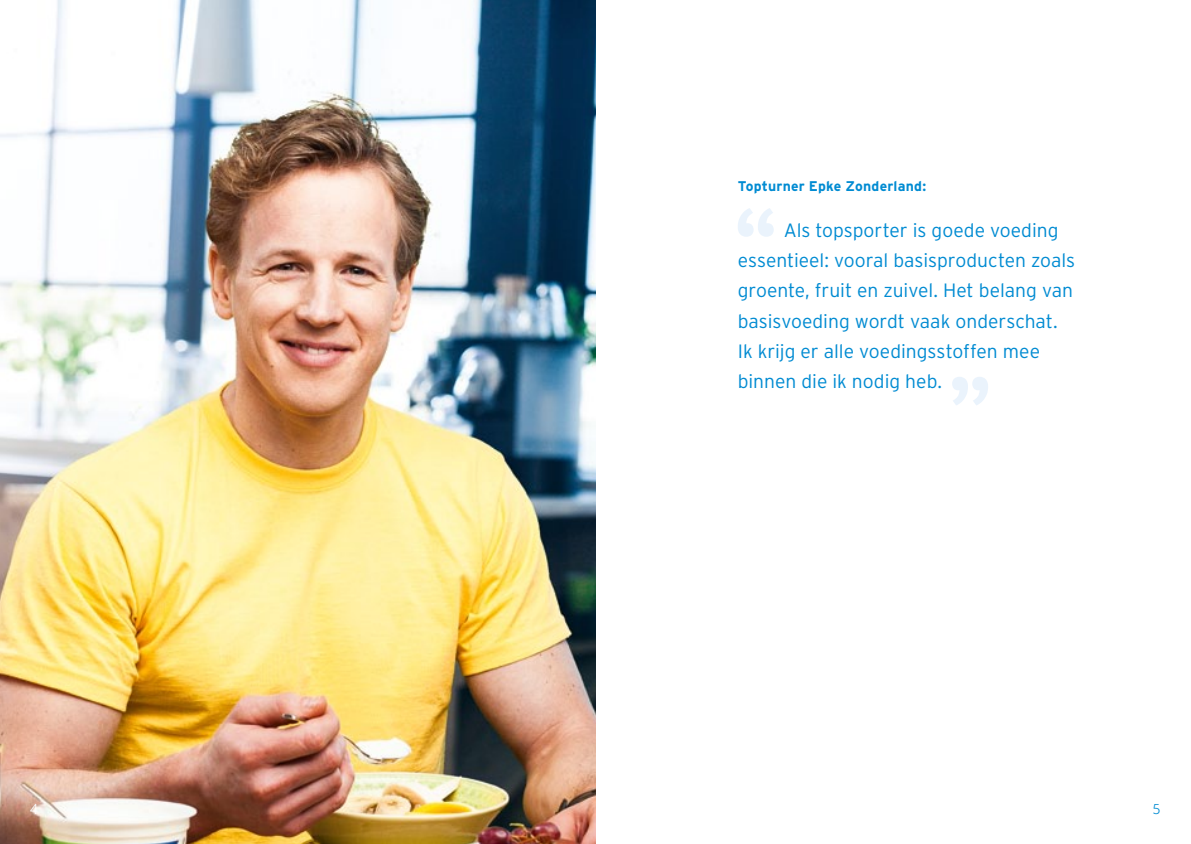
<style>
.page{position:relative;width:1191px;height:844px;background:#fff}
.page>*{position:absolute;margin:0;border:0;box-sizing:border-box;transform-origin:0 0}
.t1{font:300 19.25px/30.3px "Interstate";color:#008bd2}
.t2{font:700 14px "Interstate";letter-spacing:.015em;color:#008bd2}
.t3{font:14px "Precious Sans";color:#fff}
.t4{font:14px "Precious Sans";color:#008bd2}
</style>
<div class="page">
<img style="left:0;top:0;width:595px;height:843px">
<svg style="left:738px;top:208px;width:35px;height:29px"></svg>
<svg style="left:952px;top:377px;width:36px;height:28px"></svg>
<p class="t2" style="left:737px;top:178px;width:190px">Topturner Epke Zonderland:</p>
<p class="t1" style="left:737px;top:214px;width:339px;text-indent:46px">Als topsporter is goede voeding essentieel: vooral basisproducten zoals groente, fruit en zuivel. Het belang van basisvoeding wordt vaak onderschat.<br>Ik krijg er alle voedingsstoffen mee binnen die ik nodig heb.</p>
<p class="t3" style="left:30px;top:800px;width:10px">4</p>
<p class="t4" style="left:1152px;top:800px;width:10px">5</p>
</div>
